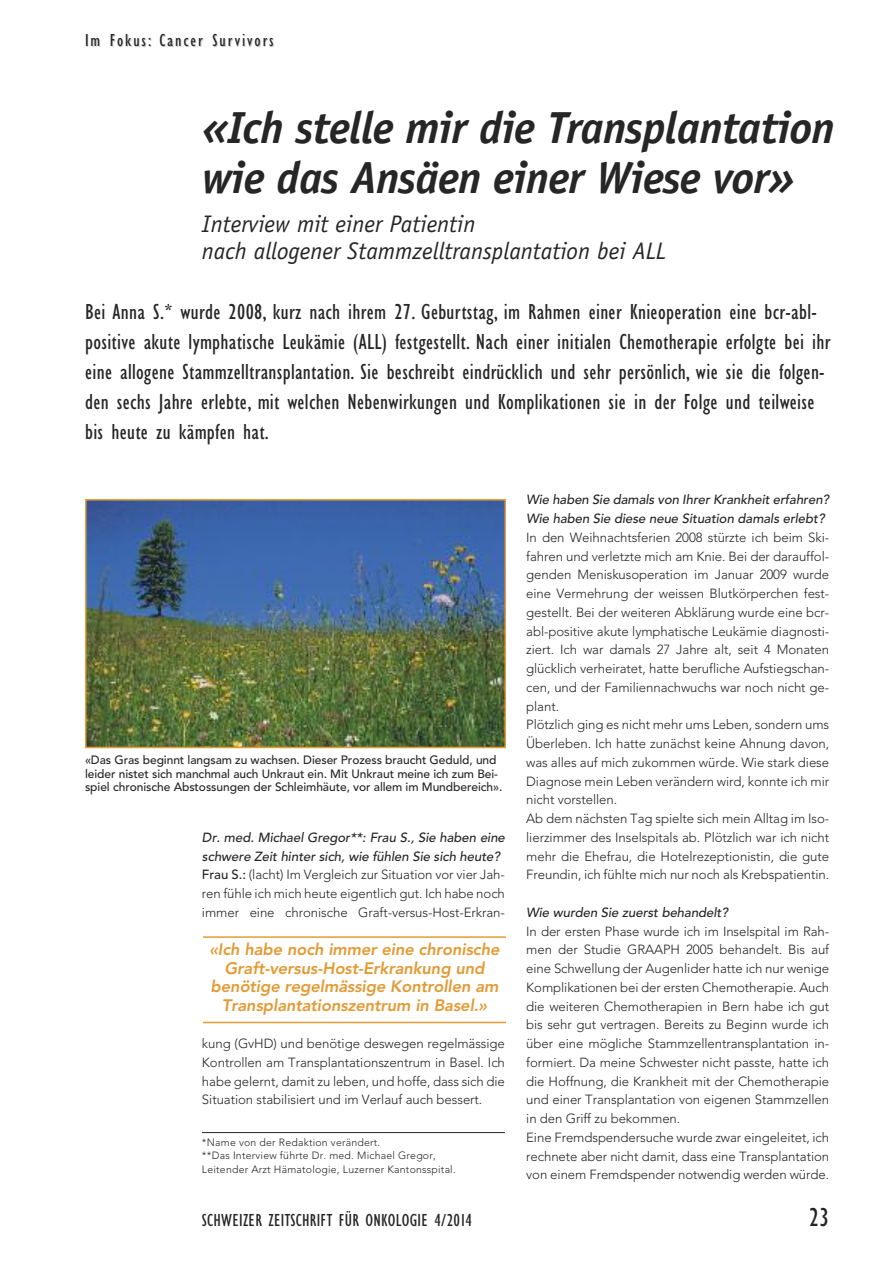
<style>
.page{position:relative;width:893px;height:1263px;background:#fff}
.page>*{position:absolute;margin:0;border:0;box-sizing:border-box;transform-origin:0 0}
.t1{font:italic 700 45px/49.5px "Officina Sans";letter-spacing:-.015em;color:#272627}
.t2{font:condensed 27px "Gill Sans";color:#272627}
.t3{font:italic 24px/27px "Officina Sans";color:#272627}
.t4{font:condensed 22.5px/30px "Gill Sans";letter-spacing:.015em;color:#272627}
.t5{font:condensed 18px "Gill Sans";letter-spacing:.015em;color:#272627}
.t6{font:condensed 18px "Gill Sans";letter-spacing:.11em;color:#272627}
.t7{font:italic 800 16.5px/18.8px "Avenir";letter-spacing:-.005em;color:#e39a33;text-align:center}
.t8{font:300 13.2px/18.8px "Avenir";letter-spacing:-.005em;color:#272627}
.t9{font:italic 500 13.2px/18.8px "Avenir";letter-spacing:-.005em;color:#272627}
.t10{font:500 12px/13.5px "Avenir";letter-spacing:-.005em;color:#272627}
.t11{font:300 10.5px/13.5px "Avenir";letter-spacing:.02em;color:#272627}
.s1{font-weight:500;font-style:italic}
.s2{font-weight:500}
</style>
<div class="page">
<img style="left:88px;top:502px;width:415px;height:243px">
<div style="left:85px;top:499px;width:421px;height:249px;border:2px solid #e39a33"></div>
<hr style="left:202px;top:1132px;width:303px;height:1px;background:#272627">
<hr style="left:203px;top:936px;width:303px;height:2px;background:#e39a33">
<hr style="left:203px;top:1022px;width:303px;height:1px;background:#e39a33">
<h3 class="t6" style="left:85px;top:33px;width:190px">Im Fokus: Cancer Survivors</h3>
<h1 class="t1" style="left:202px;top:107px;width:634px">«Ich stelle mir die Transplantation wie das Ansäen einer Wiese vor»</h1>
<h3 class="t3" style="left:202px;top:213px;width:466px">Interview mit einer Patientin<br>nach allogener Stammzelltransplantation bei ALL</h3>
<p class="t4" style="left:85px;top:299px;width:747px">Bei Anna S.* wurde 2008, kurz nach ihrem 27. Geburtstag, im Rahmen einer Knieoperation eine bcr-abl&shy;positive akute lymphatische Leukämie (ALL) festgestellt. Nach einer initialen Chemotherapie erfolgte bei ihr eine allogene Stammzelltransplantation. Sie beschreibt eindrücklich und sehr persönlich, wie sie die folgen&shy;den sechs Jahre erlebte, mit welchen Nebenwirkungen und Komplikationen sie in der Folge und teilweise bis heute zu kämpfen hat.</p>
<p class="t10" style="left:85px;top:752px;width:419px">«Das Gras beginnt langsam zu wachsen. Dieser Prozess braucht Geduld, und leider nistet sich manchmal auch Unkraut ein. Mit Unkraut meine ich zum Bei&shy;spiel chronische Abstossungen der Schleimhäute, vor allem im Mundbereich».</p>
<p class="t8" style="left:202px;top:828px;width:304px"><span class="s1">Dr. med. Michael Gregor**: Frau S., Sie haben eine schwere Zeit hinter sich, wie fühlen Sie sich heute?<br></span><span class="s2">Frau S.:</span> (lacht) Im Vergleich zur Situation vor vier Jah&shy;ren fühle ich mich heute eigentlich gut. Ich habe noch immer eine chronische Graft-versus-Host-Erkran-</p>
<p class="t7" style="left:209px;top:940px;width:292px">«Ich habe noch immer eine chronische Graft-versus-Host-Erkrankung und benötige regelmässige Kontrollen am Transplantationszentrum in Basel.»</p>
<p class="t8" style="left:202px;top:1034px;width:304px;text-align:justify">kung (GvHD) und benötige deswegen regelmässige Kontrollen am Transplantationszentrum in Basel. Ich habe gelernt, damit zu leben, und hoffe, dass sich die Situation stabilisiert und im Verlauf auch bessert.</p>
<p class="t11" style="left:202px;top:1135px;width:255px">*Name von der Redaktion verändert.<br>**Das Interview führte Dr. med. Michael Gregor,<br>Leitender Arzt Hämatologie, Luzerner Kantonsspital.</p>
<p class="t9" style="left:526px;top:491px;width:304px">Wie haben Sie damals von Ihrer Krankheit erfahren?<br>Wie haben Sie diese neue Situation damals erlebt?</p>
<p class="t8" style="left:526px;top:528px;width:304px">In den Weihnachtsferien 2008 stürzte ich beim Ski&shy;fahren und verletzte mich am Knie. Bei der darauffol&shy;genden Meniskusoperation im Januar 2009 wurde eine Vermehrung der weissen Blutkörperchen fest&shy;gestellt. Bei der weiteren Abklärung wurde eine bcr&shy;abl-positive akute lymphatische Leukämie diagnosti&shy;ziert. Ich war damals 27 Jahre alt, seit 4 Monaten glücklich verheiratet, hatte berufliche Aufstiegschan&shy;cen, und der Familiennachwuchs war noch nicht ge&shy;plant.<br>Plötzlich ging es nicht mehr ums Leben, sondern ums Überleben. Ich hatte zunächst keine Ahnung davon, was alles auf mich zukommen würde. Wie stark diese Diagnose mein Leben verändern wird, konnte ich mir nicht vorstellen.<br>Ab dem nächsten Tag spielte sich mein Alltag im Iso&shy;lierzimmer des Inselspitals ab. Plötzlich war ich nicht mehr die Ehefrau, die Hotelrezeptionistin, die gute Freundin, ich fühlte mich nur noch als Krebspatientin.</p>
<p class="t9" style="left:526px;top:903px;width:203px">Wie wurden Sie zuerst behandelt?</p>
<p class="t8" style="left:526px;top:922px;width:304px">In der ersten Phase wurde ich im Inselspital im Rah&shy;men der Studie GRAAPH 2005 behandelt. Bis auf eine Schwellung der Augenlider hatte ich nur wenige Komplikationen bei der ersten Chemotherapie. Auch die weiteren Chemotherapien in Bern habe ich gut bis sehr gut vertragen. Bereits zu Beginn wurde ich über eine mögliche Stammzellentransplantation in&shy;formiert. Da meine Schwester nicht passte, hatte ich die Hoffnung, die Krankheit mit der Chemotherapie und einer Transplantation von eigenen Stammzellen in den Griff zu bekommen.<br>Eine Fremdspendersuche wurde zwar eingeleitet, ich rechnete aber nicht damit, dass eine Transplantation von einem Fremdspender notwendig werden würde.</p>
<h3 class="t5" style="left:202px;top:1213px;width:271px">SCHWEIZER ZEITSCHRIFT FÜR ONKOLOGIE 4/2014</h3>
<h2 class="t2" style="left:809px;top:1207px;width:22px">23</h2>
</div>
